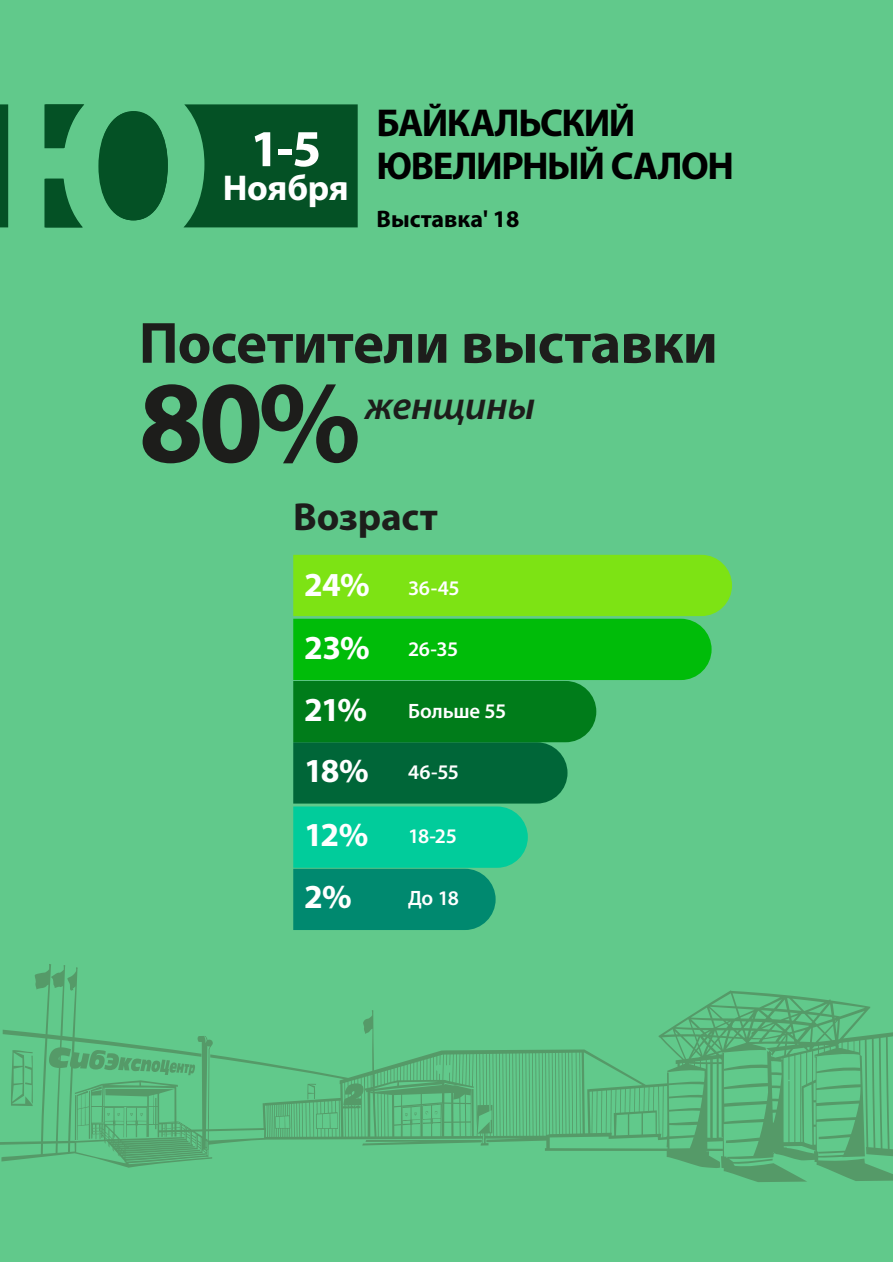
<style>
.page{position:relative;width:893px;height:1263px;background:#fff}
.page>*{position:absolute;margin:0;border:0;box-sizing:border-box;transform-origin:0 0}
.t1{font:700 117.6px "Myriad Pro";color:#1d1d1b}
.t2{font:700 58.65px "Myriad Pro";letter-spacing:-.01em;color:#1d1d1b}
.t3{font:700 52.2px "Myriad Pro";color:#fff}
.t4{font:italic 600 39.75px "Myriad Pro";letter-spacing:-.01em;color:#1d1d1b}
.t5{font:700 39.3px "Myriad Pro";letter-spacing:-.005em;color:#1d1d1b}
.t6{font:700 39px/43.3px "Myriad Pro";letter-spacing:-.035em;color:#000}
.t7{font:700 36px "Myriad Pro";letter-spacing:-.01em;color:#fff}
.t8{font:700 33.75px "Myriad Pro";color:#fff}
.t9{font:700 24px "Myriad Pro";color:#000}
.t10{font:600 20.85px "Myriad Pro";letter-spacing:-.015em;color:#fff}
.s1{font-weight:700;font-size:33.75px}
</style>
<div class="page">
<div style="left:0;top:0;width:893px;height:1262px;background:#61c98b"></div>
<svg style="left:0;top:964px;width:893px;height:218px"></svg>
<svg style="left:293px;top:555px;width:439px;height:375px"></svg>
<svg style="left:0;top:104px;width:358px;height:123px"></svg>
<h3 class="t3" style="left:250px;top:119px;width:73px">1-5</h3>
<h3 class="t7" style="left:223px;top:168px;width:127px">Ноября</h3>
<h3 class="t6" style="left:377px;top:102px;width:359px">БАЙКАЛЬСКИЙ<br>ЮВЕЛИРНЫЙ САЛОН</h3>
<p class="t9" style="left:377px;top:205px;width:144px">Выставка' 18</p>
<h2 class="t2" style="left:139px;top:310px;width:580px">Посетители выставки</h2>
<h1 class="t1" style="left:139px;top:357px;width:224px">80%</h1>
<h3 class="t4" style="left:366px;top:384px;width:171px">женщины</h3>
<h3 class="t5" style="left:293px;top:495px;width:146px">Возраст</h3>
<p class="t10" style="left:304px;top:576px;width:157px"><span class="s1">24%</span> 36-45</p>
<p class="t10" style="left:304px;top:637px;width:156px"><span class="s1">23%</span> 26-35</p>
<p class="t10" style="left:304px;top:699px;width:204px"><span class="s1">21%</span> Больше 55</p>
<p class="t10" style="left:304px;top:760px;width:157px"><span class="s1">18%</span> 46-55</p>
<p class="t10" style="left:304px;top:824px;width:154px"><span class="s1">12%</span> 18-25</p>
<h3 class="t8" style="left:304px;top:878px;width:49px">2%</h3>
<p class="t10" style="left:408px;top:886px;width:52px">До 18</p>
</div>
